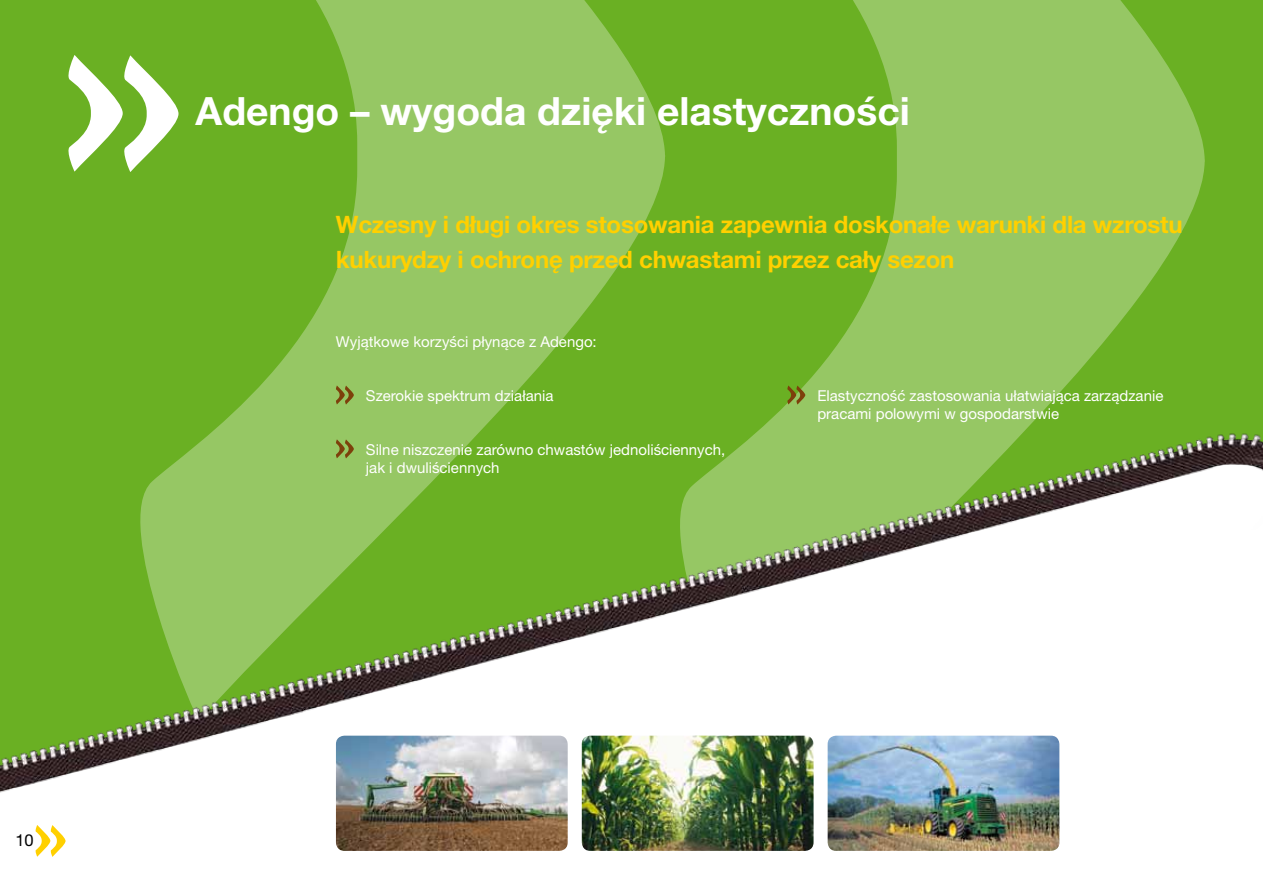
<style>
.page{position:relative;width:1263px;height:893px;background:#fff}
.page>*{position:absolute;margin:0;border:0;box-sizing:border-box;transform-origin:0 0}
.t1{font:700 39px "Helvetica Neue LT Pro";color:#fff}
.t2{font:700 24px/34.5px "Helvetica Neue LT Pro";letter-spacing:-.01em;color:#ffd000}
.t3{font:16.5px "Helvetica Neue LT Pro";color:#000}
.t4{font:15px/18px "Helvetica Neue LT Pro";color:#fff}
</style>
<div class="page">
<img style="left:0;top:0;width:1263px;height:857px">
<img style="left:336px;top:736px;width:232px;height:115px">
<img style="left:582px;top:736px;width:231px;height:115px">
<img style="left:828px;top:736px;width:231px;height:115px">
<svg style="left:335px;top:385px;width:19px;height:20px"></svg>
<svg style="left:335px;top:439px;width:19px;height:19px"></svg>
<svg style="left:787px;top:385px;width:18px;height:20px"></svg>
<p class="t3" style="left:15px;top:830px;width:20px">10</p>
<h1 class="t1" style="left:196px;top:86px;width:716px">Adengo – wygoda dzięki elastyczności</h1>
<h2 class="t2" style="left:336px;top:207px;width:848px">Wczesny i długi okres stosowania zapewnia doskonałe warunki dla wzrostu kukurydzy i ochronę przed chwastami przez cały sezon</h2>
<p class="t4" style="left:336px;top:333px;width:262px">Wyjątkowe korzyści płynące z Adengo:</p>
<p class="t4" style="left:366px;top:387px;width:189px">Szerokie spektrum działania</p>
<p class="t4" style="left:366px;top:440px;width:361px">Silne niszczenie zarówno chwastów jednoliściennych, jak i dwuliściennych</p>
<p class="t4" style="left:817px;top:387px;width:347px">Elastyczność zastosowania ułatwiająca zarządzanie pracami polowymi w gospodarstwie</p>
</div>
